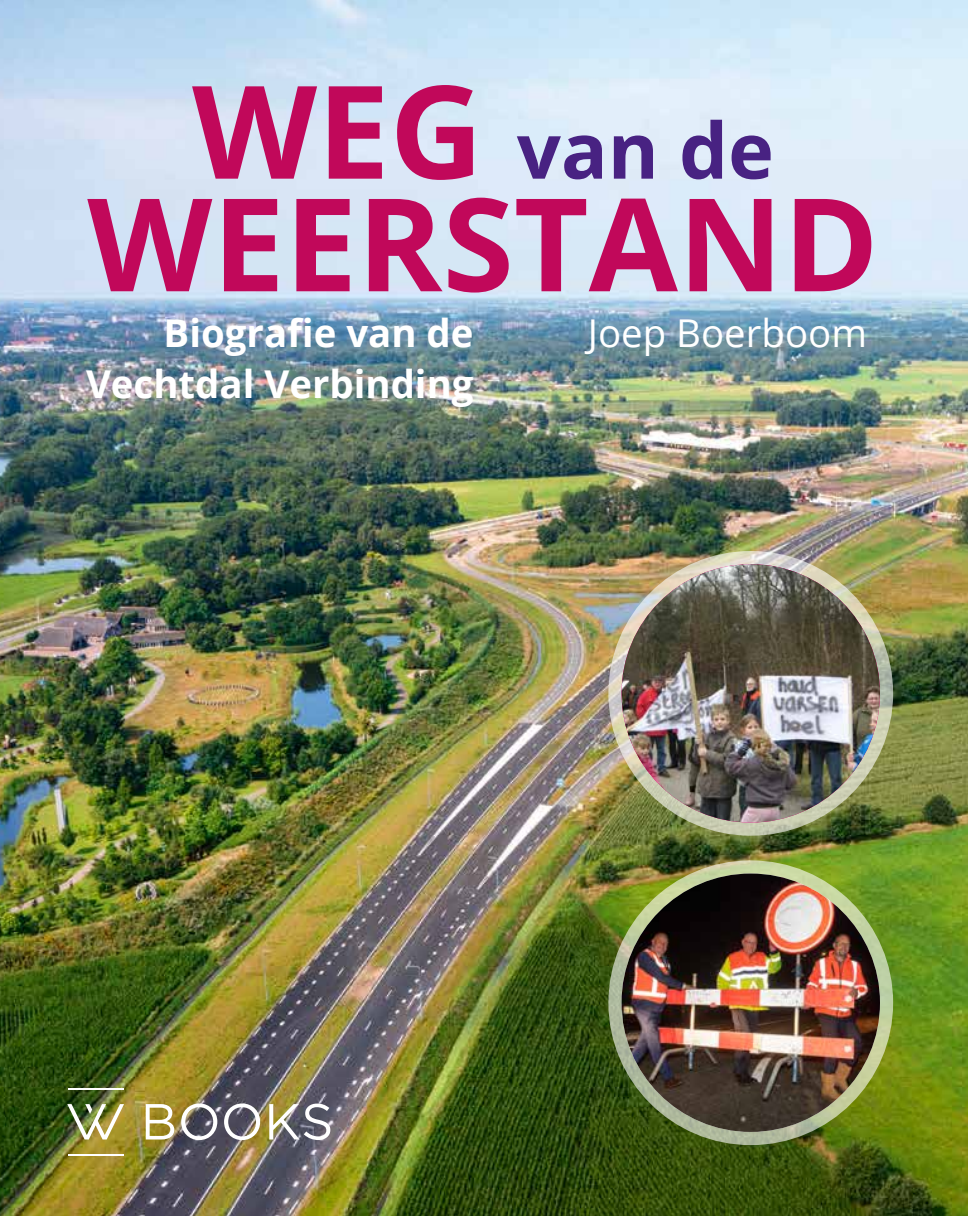
<style>
.page{position:relative;width:968px;height:1216px;background:#fff}
.page>*{position:absolute;margin:0;border:0;box-sizing:border-box;transform-origin:0 0}
.t1{font:700 129.15px "Open Sans";color:#c1085a}
.t2{font:700 77.52px "Open Sans";color:#482282}
.t3{font:700 38.32px/51.1px "Open Sans";color:#fff;text-align:right}
.t4{font:38.32px "Open Sans";color:#fff}
.s1{font-size:129.15px;color:#c1085a}
</style>
<div class="page">
<svg style="left:967px;top:0;width:1px;height:1215px"></svg>
<img style="left:0;top:0;width:967px;height:1215px">
<svg style="left:146px;top:1104px;width:28px;height:35px"></svg>
<svg style="left:181px;top:1103px;width:36px;height:37px"></svg>
<svg style="left:224px;top:1103px;width:36px;height:37px"></svg>
<svg style="left:269px;top:1103px;width:61px;height:36px"></svg>
<img style="left:67px;top:1104px;width:57px;height:35px">
<hr style="left:68px;top:1088px;width:55px;height:1px;background:#fff">
<hr style="left:68px;top:1153px;width:55px;height:2px;background:#fff">
<div style="left:608px;top:860px;width:285px;height:284px;border:26px solid #fff;border-radius:50%"></div>
<div style="left:608px;top:551px;width:285px;height:284px;border:26px solid #fff;border-radius:50%"></div>
<img style="left:621px;top:873px;width:258px;height:258px;border-radius:129px">
<img style="left:621px;top:564px;width:258px;height:258px;border-radius:129px">
<h2 class="t2" style="left:192px;top:96px;width:583px"><span class="s1">WEG</span> van de</h2>
<h1 class="t1" style="left:87px;top:153px;width:792px">WEERSTAND</h1>
<p class="t3" style="left:86px;top:306px;width:389px">Biografie van de<br>Vechtdal Verbinding</p>
<p class="t4" style="left:587px;top:306px;width:281px">Joep Boerboom</p>
</div>
